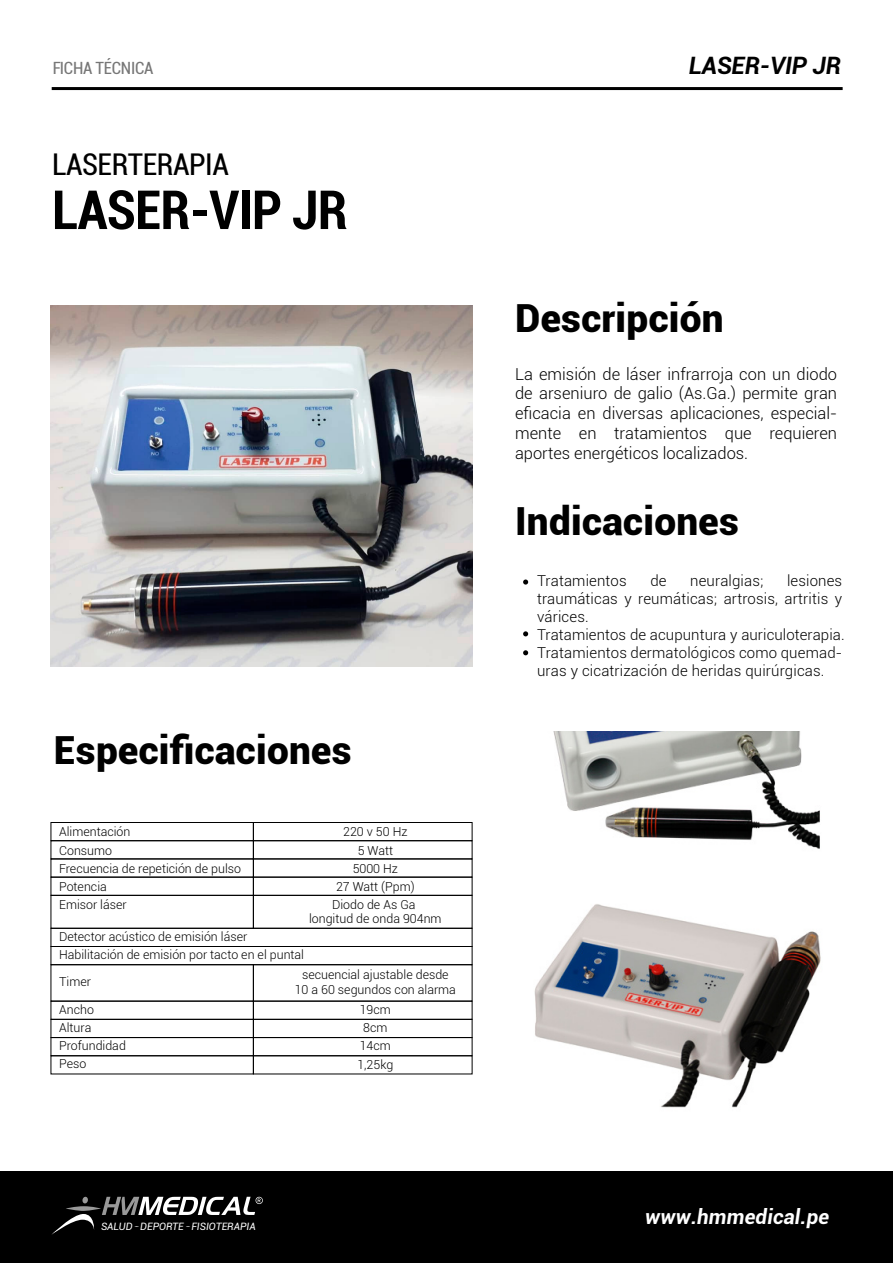
<style>
.page{position:relative;width:893px;height:1263px;background:#fff}
.page>*{position:absolute;margin:0;border:0;box-sizing:border-box;transform-origin:0 0}
.t1{font:700 condensed 54px "Roboto";letter-spacing:-.015em;color:#000}
.t2{font:900 38.7px "Roboto";letter-spacing:.01em;color:#000}
.t3{font:condensed 30px "Roboto";letter-spacing:-.015em;color:#000}
.t4{font:italic 700 24px "Roboto";letter-spacing:-.01em;color:#000}
.t5{font:italic 700 20.55px "Roboto";letter-spacing:.01em;color:#fff}
.t6{font:condensed 16.95px "Roboto";letter-spacing:-.015em;color:#000}
.t7{font:300 16.5px/19.8px "Roboto";color:#000;text-align:justify}
.t8{font:300 15px/18px "Roboto";letter-spacing:.01em;color:#000}
.t9{font:300 12.45px/14.9px "Roboto";color:#000;text-align:center}
.t10{font:italic 10.2px "Roboto";color:#fff}
</style>
<div class="page">
<div style="left:0;top:1172px;width:893px;height:91px;background:#000"></div>
<svg style="left:102px;top:1197px;width:161px;height:18px"></svg>
<svg style="left:51px;top:1214px;width:44px;height:21px"></svg>
<svg style="left:66px;top:1206px;width:35px;height:5px"></svg>
<svg style="left:82px;top:1197px;width:6px;height:6px"></svg>
<img style="left:534px;top:904px;width:287px;height:204px">
<hr style="left:52px;top:87px;width:791px;height:3px;background:#000">
<svg style="left:523px;top:579px;width:5px;height:6px"></svg>
<svg style="left:523px;top:631px;width:5px;height:5px"></svg>
<svg style="left:523px;top:650px;width:5px;height:5px"></svg>
<div style="left:51px;top:840px;width:203px;height:19px;border:1px solid #000"></div>
<div style="left:253px;top:840px;width:219px;height:19px;border:1px solid #000"></div>
<div style="left:51px;top:877px;width:203px;height:18px;border:1px solid #000"></div>
<div style="left:253px;top:877px;width:219px;height:18px;border:1px solid #000"></div>
<div style="left:51px;top:928px;width:421px;height:19px;border:1px solid #000"></div>
<div style="left:51px;top:946px;width:421px;height:19px;border:1px solid #000"></div>
<div style="left:51px;top:964px;width:203px;height:37px;border:1px solid #000"></div>
<div style="left:253px;top:964px;width:219px;height:37px;border:1px solid #000"></div>
<div style="left:51px;top:1001px;width:203px;height:18px;border:1px solid #000"></div>
<div style="left:253px;top:1001px;width:219px;height:18px;border:1px solid #000"></div>
<div style="left:51px;top:1055px;width:203px;height:19px;border:1px solid #000"></div>
<div style="left:253px;top:1055px;width:219px;height:19px;border:1px solid #000"></div>
<div style="left:51px;top:822px;width:203px;height:19px;border:1px solid #000"></div>
<div style="left:253px;top:822px;width:219px;height:19px;border:1px solid #000"></div>
<div style="left:51px;top:895px;width:203px;height:33px;border:1px solid #000"></div>
<div style="left:253px;top:895px;width:219px;height:33px;border:1px solid #000"></div>
<div style="left:51px;top:1019px;width:203px;height:19px;border:1px solid #000"></div>
<div style="left:253px;top:1019px;width:219px;height:19px;border:1px solid #000"></div>
<img style="left:553px;top:731px;width:267px;height:118px">
<img style="left:51px;top:305px;width:421px;height:361px">
<h3 class="t6" style="left:52px;top:57px;width:103px">FICHA TÉCNICA</h3>
<h3 class="t3" style="left:52px;top:143px;width:178px">LASERTERAPIA</h3>
<h1 class="t1" style="left:52px;top:172px;width:297px">LASER-VIP JR</h1>
<h2 class="t2" style="left:54px;top:723px;width:299px">Especificaciones</h2>
<p class="t9" style="left:59px;top:824px;width:73px">Alimentación</p>
<p class="t9" style="left:343px;top:824px;width:66px">220 v 50 Hz</p>
<p class="t9" style="left:59px;top:859px;width:183px;line-height:18px;text-align:left">Frecuencia de repetición de pulso<br>Potencia</p>
<p class="t9" style="left:59px;top:842px;width:54px">Consumo</p>
<p class="t9" style="left:353px;top:841px;width:47px;line-height:18.1px">5 Watt<br>5000 Hz</p>
<p class="t9" style="left:336px;top:878px;width:80px">27 Watt (Ppm)</p>
<p class="t9" style="left:59px;top:896px;width:69px">Emisor láser</p>
<p class="t9" style="left:309px;top:896px;width:134px">Diodo de As Ga<br>longitud de onda 904nm</p>
<p class="t9" style="left:59px;top:941px;width:246px;line-height:27px;text-align:left">Habilitación de emisión por tacto en el puntal<br>Timer</p>
<p class="t9" style="left:59px;top:929px;width:190px">Detector acústico de emisión láser</p>
<p class="t9" style="left:295px;top:967px;width:163px">secuencial ajustable desde<br>10 a 60 segundos con alarma</p>
<p class="t9" style="left:59px;top:1001px;width:36px">Ancho</p>
<p class="t9" style="left:360px;top:1001px;width:33px">19cm</p>
<p class="t9" style="left:59px;top:1020px;width:34px">Altura</p>
<p class="t9" style="left:363px;top:1020px;width:26px">8cm</p>
<p class="t9" style="left:59px;top:1038px;width:68px">Profundidad</p>
<p class="t9" style="left:360px;top:1038px;width:33px">14cm</p>
<p class="t9" style="left:59px;top:1056px;width:29px">Peso</p>
<p class="t9" style="left:357px;top:1057px;width:37px">1,25kg</p>
<p class="t10" style="left:101px;top:1219px;width:156px">SALUD DEPORTE FISIOTERAPIA</p>
<h3 class="t4" style="left:689px;top:49px;width:154px">LASER-VIP JR</h3>
<h2 class="t2" style="left:515px;top:291px;width:210px">Descripción</h2>
<h3 class="t7" style="left:515px;top:363px;width:324px">La emisión de láser infrarroja con un diodo de arseniuro de galio (As.Ga.) permite gran eficacia en diversas aplicaciones, especial&shy;mente en tratamientos que requieren aportes energéticos localizados.</h3>
<h2 class="t2" style="left:515px;top:494px;width:225px">Indicaciones</h2>
<p class="t8" style="left:537px;top:571px;width:309px;text-indent:250px">lesiones traumáticas y reumáticas; artrosis, artritis y várices.<br>Tratamientos de acupuntura y auriculoterapia.<br>Tratamientos dermatológicos como quemad&shy;uras y cicatrización de heridas quirúrgicas.</p>
<p class="t8" style="left:537px;top:571px;width:91px">Tratamientos</p>
<p class="t8" style="left:650px;top:571px;width:18px">de</p>
<p class="t8" style="left:690px;top:571px;width:75px">neuralgias;</p>
<h3 class="t5" style="left:645px;top:1202px;width:185px">www.hmmedical.pe</h3>
</div>
